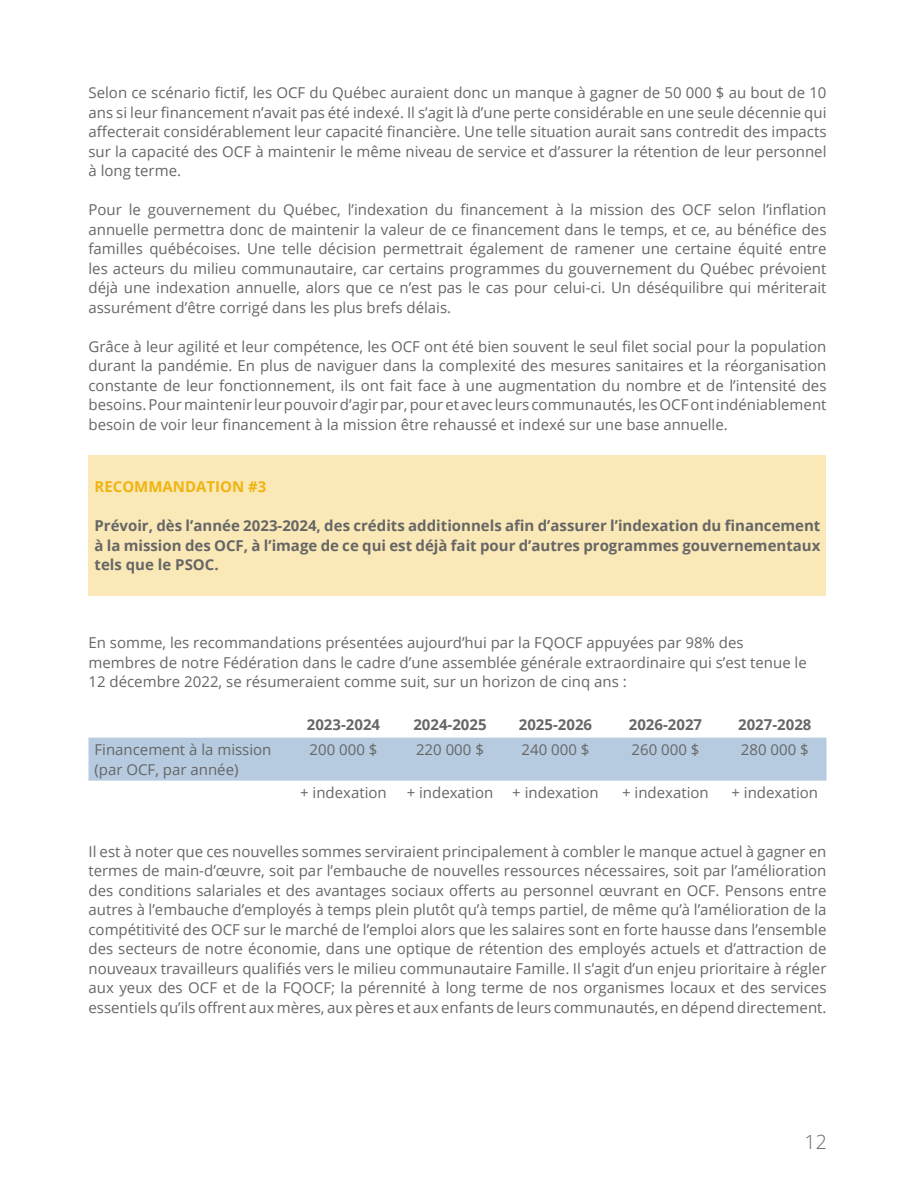
<style>
.page{position:relative;width:918px;height:1188px;background:#fff}
.page>*{position:absolute;margin:0;border:0;box-sizing:border-box;transform-origin:0 0}
.t1{font:300 19.5px "Open Sans";color:#666}
.Texte_normal_gris{font:15px/19.5px "Open Sans";color:#666;text-align:justify}
.Texte_normal_gris-2{font:700 15px/19.5px "Open Sans";color:#666;text-align:justify}
.Texte_normal_gris-3{font:700 15px "Open Sans";color:#f0b410}
</style>
<div class="page">
<div style="left:88px;top:455px;width:738px;height:141px;background:#fae8b7"></div>
<div style="left:88px;top:738px;width:738px;height:43px;background:#b6cbdf"></div>
<p class="Texte_normal_gris" style="left:88px;top:82px;width:740px">Selon ce scénario fictif, les OCF du Québec auraient donc un manque à gagner de 50 000 $ au bout de 10 ans si leur financement n’avait pas été indexé. Il s’agit là d’une perte considérable en une seule décennie qui affecterait considérablement leur capacité financière. Une telle situation aurait sans contredit des impacts sur la capacité des OCF à maintenir le même niveau de service et d’assurer la rétention de leur personnel à long terme.</p>
<p class="Texte_normal_gris" style="left:88px;top:199px;width:740px">Pour le gouvernement du Québec, l’indexation du financement à la mission des OCF selon l’inflation annuelle permettra donc de maintenir la valeur de ce financement dans le temps, et ce, au bénéfice des familles québécoises. Une telle décision permettrait également de ramener une certaine équité entre les acteurs du milieu communautaire, car certains programmes du gouvernement du Québec prévoient déjà une indexation annuelle, alors que ce n’est pas le cas pour celui-ci. Un déséquilibre qui mériterait assurément d’être corrigé dans les plus brefs délais.</p>
<p class="Texte_normal_gris" style="left:88px;top:336px;width:740px">Grâce à leur agilité et leur compétence, les OCF ont été bien souvent le seul filet social pour la population durant la pandémie. En plus de naviguer dans la complexité des mesures sanitaires et la réorganisation constante de leur fonctionnement, ils ont fait face à une augmentation du nombre et de l’intensité des besoins. Pour maintenir leur pouvoir d’agir par, pour et avec leurs communautés, les OCF ont indéniablement besoin de voir leur financement à la mission être rehaussé et indexé sur une base annuelle.</p>
<p class="Texte_normal_gris-3" style="left:94px;top:476px;width:174px">RECOMMANDATION #3</p>
<p class="Texte_normal_gris-2" style="left:94px;top:515px;width:727px">Prévoir, dès l’année 2023-2024, des crédits additionnels afin d’assurer l’indexation du financement à la mission des OCF, à l’image de ce qui est déjà fait pour d’autres programmes gouvernementaux tels que le PSOC.</p>
<p class="Texte_normal_gris" style="left:88px;top:632px;width:657px">En somme, les recommandations présentées aujourd’hui par la FQOCF appuyées par 98% des</p>
<p class="Texte_normal_gris" style="left:88px;top:652px;width:720px">membres de notre Fédération dans le cadre d’une assemblée générale extraordinaire qui s’est tenue le</p>
<p class="Texte_normal_gris" style="left:88px;top:671px;width:540px">12 décembre 2022, se résumeraient comme suit, sur un horizon de cinq ans :</p>
<p class="Texte_normal_gris-2" style="left:307px;top:714px;width:75px">2023-2024</p>
<p class="Texte_normal_gris-2" style="left:413px;top:714px;width:75px">2024-2025</p>
<p class="Texte_normal_gris-2" style="left:519px;top:714px;width:75px">2025-2026</p>
<p class="Texte_normal_gris-2" style="left:629px;top:714px;width:75px">2026-2027</p>
<p class="Texte_normal_gris-2" style="left:738px;top:714px;width:75px">2027-2028</p>
<p class="Texte_normal_gris" style="left:94px;top:740px;width:179px">Financement à la mission</p>
<p class="Texte_normal_gris" style="left:94px;top:759px;width:146px">(par OCF, par année)</p>
<p class="Texte_normal_gris" style="left:310px;top:740px;width:69px">200 000 $</p>
<p class="Texte_normal_gris" style="left:416px;top:740px;width:69px">220 000 $</p>
<p class="Texte_normal_gris" style="left:522px;top:740px;width:69px">240 000 $</p>
<p class="Texte_normal_gris" style="left:632px;top:740px;width:69px">260 000 $</p>
<p class="Texte_normal_gris" style="left:741px;top:740px;width:69px">280 000 $</p>
<p class="Texte_normal_gris" style="left:300px;top:783px;width:88px">+ indexation</p>
<p class="Texte_normal_gris" style="left:407px;top:783px;width:88px">+ indexation</p>
<p class="Texte_normal_gris" style="left:512px;top:783px;width:88px">+ indexation</p>
<p class="Texte_normal_gris" style="left:622px;top:783px;width:88px">+ indexation</p>
<p class="Texte_normal_gris" style="left:731px;top:783px;width:88px">+ indexation</p>
<p class="Texte_normal_gris" style="left:88px;top:841px;width:740px">Il est à noter que ces nouvelles sommes serviraient principalement à combler le manque actuel à gagner en termes de main-d’œuvre, soit par l’embauche de nouvelles ressources nécessaires, soit par l’amélioration des conditions salariales et des avantages sociaux offerts au personnel œuvrant en OCF. Pensons entre autres à l’embauche d’employés à temps plein plutôt qu’à temps partiel, de même qu’à l’amélioration de la compétitivité des OCF sur le marché de l’emploi alors que les salaires sont en forte hausse dans l’ensemble des secteurs de notre économie, dans une optique de rétention des employés actuels et d’attraction de nouveaux travailleurs qualifiés vers le milieu communautaire Famille. Il s’agit d’un enjeu prioritaire à régler aux yeux des OCF et de la FQOCF; la pérennité à long terme de nos organismes locaux et des services essentiels qu’ils offrent aux mères, aux pères et aux enfants de leurs communautés, en dépend directement.</p>
<h1 class="t1" style="left:805px;top:1128px;width:24px">12</h1>
</div>
